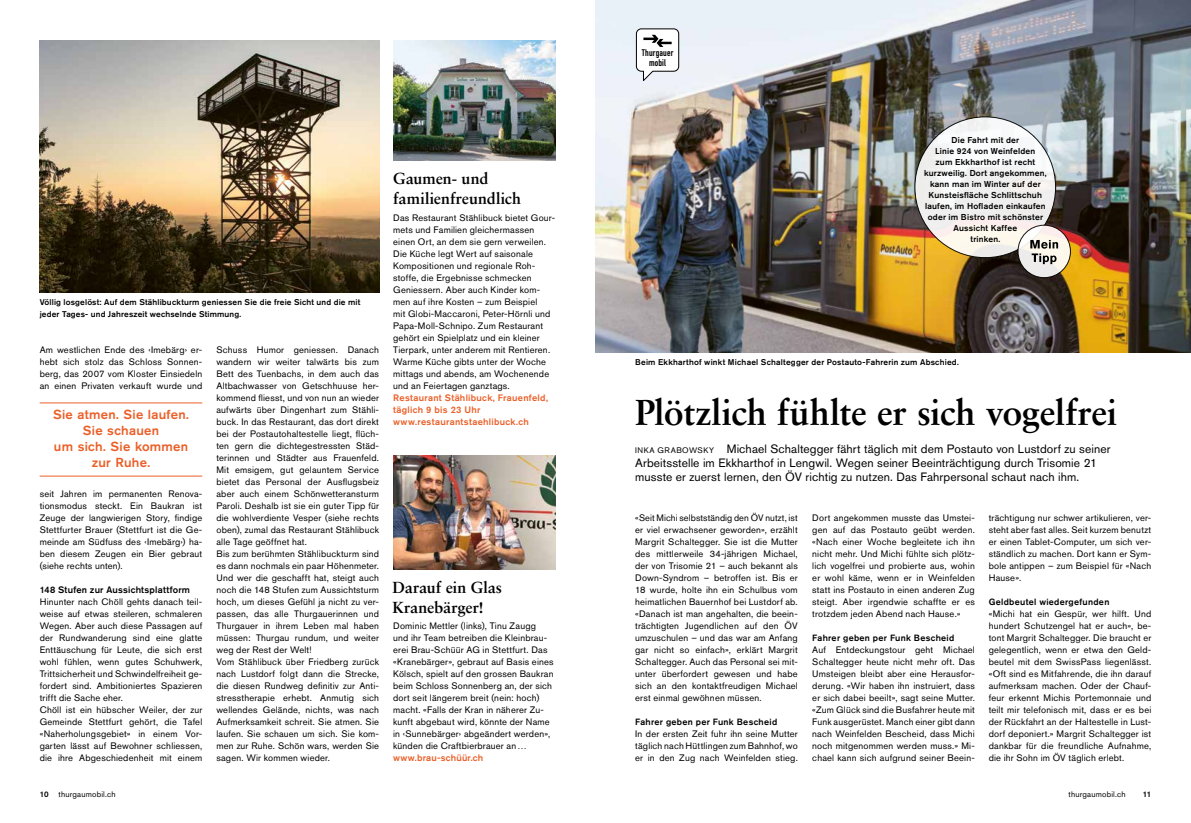
<style>
.page{position:relative;width:1191px;height:823px;background:#fff}
.page>*{position:absolute;margin:0;border:0;box-sizing:border-box;transform-origin:0 0}
.t1{font:700 36px "Sabon LT Std";letter-spacing:-.005em;color:#000}
.t2{font:700 16px/20px "Sabon LT Std";letter-spacing:.005em;color:#000}
.t3{font:500 13px/16px "Akzidenz Grotesk BQ";letter-spacing:.02em;color:#eb5f28;text-align:center}
.t4{font:12px/14px "Akzidenz Grotesk BQ";letter-spacing:.01em;color:#000}
.t5{font:700 9.5px/9.5px "DIN Condensed";letter-spacing:.015em;color:#000;text-align:center}
.t6{font:9.3px/12px "Akzidenz Grotesk BQ";letter-spacing:.02em;color:#000;text-align:justify}
.t7{font:500 9.3px/12px "Akzidenz Grotesk BQ";letter-spacing:.03em;color:#eb5f28}
.t8{font:500 9.3px "Akzidenz Grotesk BQ";letter-spacing:.02em;color:#000}
.t9{font:500 9px "Akzidenz Grotesk BQ";letter-spacing:.03em;color:#000}
.t10{font:500 8.5px/11px "Akzidenz Grotesk BQ";letter-spacing:.025em;color:#000;text-align:center}
.t11{font:500 8.3px/12px "Akzidenz Grotesk BQ";letter-spacing:.02em;color:#000}
.t12{font:8px "Akzidenz Grotesk BQ";letter-spacing:.025em;color:#000}
.t13{font:500 8px "Akzidenz Grotesk BQ";color:#000}
.s1{font-size:8px}
.s2{font-weight:500}
</style>
<div class="page">
<img style="left:595px;top:0;width:596px;height:352px">
<div style="left:915px;top:117px;width:140px;height:140px;background:linear-gradient(to right,#f0efed,#f5f4f3);border-radius:50%"></div>
<svg style="left:1018px;top:225px;width:52px;height:52px"></svg>
<div style="left:1017px;top:224px;width:54px;height:54px;border:1px solid #000;border-radius:50%"></div>
<svg style="left:1030px;top:240px;width:28px;height:24px"></svg>
<svg style="left:635px;top:28px;width:44px;height:55px"></svg>
<img style="left:393px;top:455px;width:162px;height:113px">
<img style="left:393px;top:40px;width:163px;height:120px">
<img style="left:40px;top:40px;width:339px;height:252px">
<hr style="left:40px;top:402px;width:162px;height:1px;background:#eb5f28">
<hr style="left:40px;top:475px;width:162px;height:1px;background:#eb5f28">
<p class="t11" style="left:40px;top:295px;width:322px">Völlig losgelöst: Auf dem Stählibuckturm geniessen Sie die freie Sicht und die mit jeder Tages- und Jahreszeit wechselnde Stimmung.</p>
<p class="t6" style="left:40px;top:343px;width:164px">Am westlichen Ende des ‹Imebärg› er&shy;hebt sich stolz das Schloss Sonnen&shy;berg, das 2007 vom Kloster Einsiedeln an einen Privaten verkauft wurde und</p>
<h3 class="t3" style="left:53px;top:406px;width:137px">Sie atmen. Sie laufen.<br>Sie schauen<br>um sich. Sie kommen zur Ruhe.</h3>
<p class="t6" style="left:40px;top:487px;width:164px">seit Jahren im permanenten Renova&shy;tionsmodus steckt. Ein Baukran ist Zeuge der langwierigen Story, findige Stettfurter Brauer (Stettfurt ist die Ge&shy;meinde am Südfuss des ‹Imebärg›) ha&shy;ben diesem Zeugen ein Bier gebraut (siehe rechts unten).</p>
<p class="t8" style="left:40px;top:583px;width:152px">148 Stufen zur Aussichtsplattform</p>
<p class="t6" style="left:40px;top:595px;width:164px;text-align:left">Hinunter nach Chöll gehts danach teil&shy;weise auf etwas steileren, schmaleren Wegen. Aber auch diese Passagen auf der Rundwanderung sind eine glatte Enttäuschung für Leute, die sich erst wohl fühlen, wenn gutes Schuhwerk, Trittsicherheit und Schwindelfreiheit ge&shy;fordert sind. Ambitioniertes Spazieren trifft die Sache eher.<br>Chöll ist ein hübscher Weiler, der zur Gemeinde Stettfurt gehört, die Tafel «Naherholungsgebiet» in einem Vor&shy;garten lässt auf Bewohner schliessen, die ihre Abgeschiedenheit mit einem</p>
<p class="t6" style="left:216px;top:343px;width:164px;text-align:left">Schuss Humor geniessen. Danach wandern wir weiter talwärts bis zum Bett des Tuenbachs, in dem auch das Altbachwasser von Getschhuuse her&shy;kommend fliesst, und von nun an wieder aufwärts über Dingenhart zum Stähli&shy;buck. In das Restaurant, das dort direkt bei der Postautohaltestelle liegt, flüch&shy;ten gern die dichtegestressten Städ&shy;terinnen und Städter aus Frauenfeld.<br>Mit emsigem, gut gelauntem Service bietet das Personal der Ausflugsbeiz aber auch einem Schönwetteransturm Paroli. Deshalb ist sie ein guter Tipp für die wohlverdiente Vesper (siehe rechts oben), zumal das Restaurant Stählibuck alle Tage geöffnet hat.<br>Bis zum berühmten Stählibuckturm sind es dann nochmals ein paar Höhenmeter.<br>Und wer die geschafft hat, steigt auch noch die 148 Stufen zum Aussichtsturm hoch, um dieses Gefühl ja nicht zu ver&shy;passen, das alle Thurgauerinnen und Thurgauer in ihrem Leben mal haben müssen: Thurgau rundum, und weiter weg der Rest der Welt!<br>Vom Stählibuck über Friedberg zurück nach Lustdorf folgt dann die Strecke, die diesen Rundweg definitiv zur Anti&shy;stresstherapie erhebt. Anmutig sich wellendes Gelände, nichts, was nach Aufmerksamkeit schreit. Sie atmen. Sie laufen. Sie schauen um sich. Sie kom&shy;men zur Ruhe. Schön wars, werden Sie sagen. Wir kommen wieder.</p>
<h2 class="t2" style="left:393px;top:168px;width:129px">Gaumen- und familienfreundlich</h2>
<p class="t6" style="left:393px;top:211px;width:163px;text-align:left">Das Restaurant Stählibuck bietet Gour&shy;mets und Familien gleichermassen einen Ort, an dem sie gern verweilen.<br>Die Küche legt Wert auf saisonale Kompositionen und regionale Roh&shy;stoffe, die Ergebnisse schmecken Geniessern. Aber auch Kinder kom&shy;men auf ihre Kosten – zum Beispiel<br>mit Globi-Maccaroni, Peter-Hörnli und Papa-Moll-Schnipo. Zum Restaurant gehört ein Spielplatz und ein kleiner Tierpark, unter anderem mit Rentieren.<br>Warme Küche gibts unter der Woche mittags und abends, am Wochenende und an Feiertagen ganztags.</p>
<p class="t7" style="left:393px;top:391px;width:156px">Restaurant Stählibuck, Frauenfeld, täglich 9 bis 23 Uhr www.restaurantstaehlibuck.ch</p>
<h2 class="t2" style="left:392px;top:577px;width:111px">Darauf ein Glas<br>Kranebärger!</h2>
<p class="t6" style="left:393px;top:619px;width:162px;text-align:left">Dominic Mettler (links), Tinu Zaugg<br>und ihr Team betreiben die Kleinbrau&shy;erei Brau-Schüür AG in Stettfurt. Das «Kranebärger», gebraut auf Basis eines Kölsch, spielt auf den grossen Baukran beim Schloss Sonnenberg an, der sich dort seit längerem breit (nein: hoch) macht. «Falls der Kran in näherer Zu&shy;kunft abgebaut wird, könnte der Name in ‹Sunnebärger› abgeändert werden», künden die Craftbierbrauer an…</p>
<p class="t7" style="left:393px;top:751px;width:92px">www.brau-schüür.ch</p>
<p class="t5" style="left:642px;top:48px;width:33px">Thurgauer mobil</p>
<p class="t10" style="left:924px;top:134px;width:124px">Die Fahrt mit der<br>Linie 924 von Weinfelden<br>zum Ekkharthof ist recht kurzweilig. Dort angekommen, kann man im Winter auf der<br>Kunsteisfläche Schlittschuh laufen, im Hofladen einkaufen oder im Bistro mit schönster<br>Aussicht Kaffee<br>trinken.</p>
<p class="t11" style="left:635px;top:355px;width:325px">Beim Ekkharthof winkt Michael Schaltegger der Postauto-Fahrerin zum Abschied.</p>
<h1 class="t1" style="left:635px;top:389px;width:483px">Plötzlich fühlte er sich vogelfrei</h1>
<p class="t4" style="left:635px;top:441px;width:477px"><span class="s1">INKA GRABOWSKY</span> Michael Schaltegger fährt täglich mit dem Postauto von Lustdorf zu seiner<br>Arbeitsstelle im Ekkharthof in Lengwil. Wegen seiner Beeinträchtigung durch Trisomie 21 musste er zuerst lernen, den ÖV richtig zu nutzen. Das Fahrpersonal schaut nach ihm.</p>
<p class="t6" style="left:635px;top:511px;width:164px">«Seit Michi selbstständig den ÖV nutzt, ist er viel erwachsener geworden», erzählt Margrit Schaltegger. Sie ist die Mutter des mittlerweile 34-jährigen Michael, der von Trisomie 21 – auch bekannt als Down-Syndrom – betroffen ist. Bis er 18 wurde, holte ihn ein Schulbus vom heimatlichen Bauernhof bei Lustdorf ab. «Danach ist man angehalten, die beein&shy;trächtigten Jugendlichen auf den ÖV umzuschulen – und das war am Anfang gar nicht so einfach», erklärt Margrit Schaltegger. Auch das Personal sei mit&shy;unter überfordert gewesen und habe sich an den kontaktfreudigen Michael erst einmal gewöhnen müssen.</p>
<p class="t9" style="left:635px;top:716px;width:144px">Fahrer geben per Funk Bescheid</p>
<p class="t6" style="left:635px;top:727px;width:164px">In der ersten Zeit fuhr ihn seine Mutter täglich nach Hüttlingen zum Bahnhof, wo er in den Zug nach Weinfelden stieg.</p>
<p class="t6" style="left:812px;top:511px;width:164px">Dort angekommen musste das Umstei&shy;gen auf das Postauto geübt werden. «Nach einer Woche begleitete ich ihn nicht mehr. Und Michi fühlte sich plötz&shy;lich vogelfrei und probierte aus, wohin er wohl käme, wenn er in Weinfelden statt ins Postauto in einen anderen Zug steigt. Aber irgendwie schaffte er es trotzdem jeden Abend nach Hause.»</p>
<p class="t9" style="left:812px;top:632px;width:144px">Fahrer geben per Funk Bescheid</p>
<p class="t6" style="left:812px;top:643px;width:164px">Auf Entdeckungstour geht Michael Schaltegger heute nicht mehr oft. Das Umsteigen bleibt aber eine Herausfor&shy;derung. «Wir haben ihn instruiert, dass er sich dabei beeilt», sagt seine Mutter. «Zum Glück sind die Busfahrer heute mit Funk ausgerüstet. Manch einer gibt dann nach Weinfelden Bescheid, dass Michi noch mitgenommen werden muss.» Mi&shy;chael kann sich aufgrund seiner Beein-</p>
<p class="t6" style="left:988px;top:511px;width:164px">trächtigung nur schwer artikulieren, ver&shy;steht aber fast alles. Seit kurzem benutzt er einen Tablet-Computer, um sich ver&shy;ständlich zu machen. Dort kann er Sym&shy;bole antippen – zum Beispiel für «Nach Hause».</p>
<p class="t9" style="left:988px;top:596px;width:122px">Geldbeutel wiedergefunden</p>
<p class="t6" style="left:988px;top:607px;width:164px">«Michi hat ein Gespür, wer hilft. Und hundert Schutzengel hat er auch», be&shy;tont Margrit Schaltegger. Die braucht er gelegentlich, wenn er etwa den Geld&shy;beutel mit dem SwissPass liegenlässt. «Oft sind es Mitfahrende, die ihn darauf aufmerksam machen. Oder der Chauf&shy;feur erkennt Michis Portemonnaie und teilt mir telefonisch mit, dass er es bei der Rückfahrt an der Haltestelle in Lust&shy;dorf deponiert.» Margrit Schaltegger ist dankbar für die freundliche Aufnahme, die ihr Sohn im ÖV täglich erlebt.</p>
<p class="t12" style="left:40px;top:789px;width:77px"><span class="s2">10</span> thurgaumobil.ch</p>
<p class="t12" style="left:1068px;top:789px;width:59px">thurgaumobil.ch</p>
<p class="t13" style="left:1142px;top:789px;width:10px">11</p>
</div>
